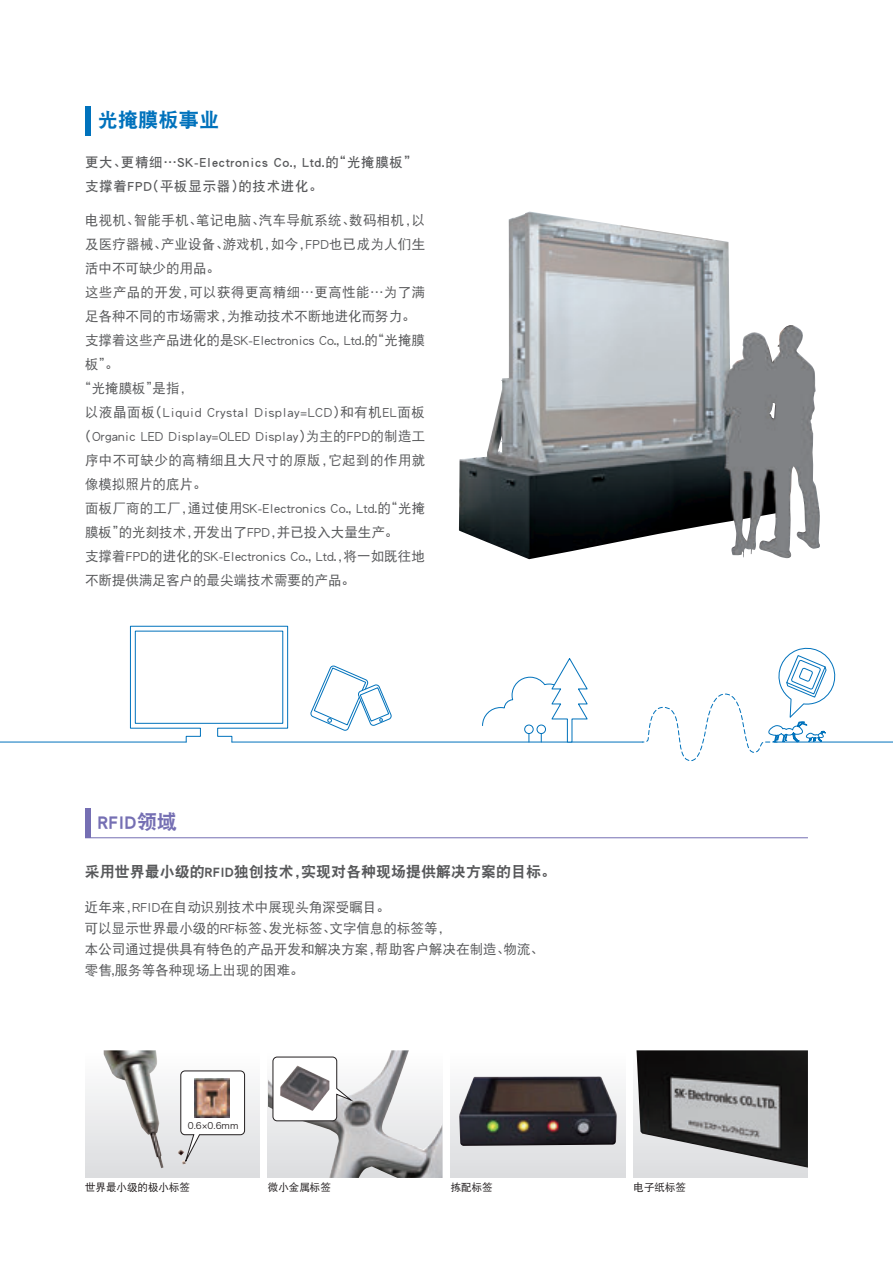
<style>
.page{position:relative;width:893px;height:1263px;background:#fff}
.page>*{position:absolute;margin:0;border:0;box-sizing:border-box;transform-origin:0 0}
.t1{font:20.25px "DF Hei GB W9";color:#0072bc}
.t2{font:20.25px "DF Hei GB W9";color:#756fb3}
.t3{font:15px "DF Hei GB W9";color:#57585a}
.t4{font:13.5px/21px "DF Hei GB W5";letter-spacing:.005em;color:#57585a}
.t5{font:13.5px/24px "DF Hei GB W7";letter-spacing:.05em;color:#57585a}
.t6{font:13.5px "DF Hei GB W5";letter-spacing:.03em;color:#57585a}
.t7{font:13.5px "DF Hei GB W5";letter-spacing:.045em;color:#57585a}
.t8{font:13.5px "DF Hei GB W5";letter-spacing:.025em;color:#57585a}
.t9{font:10.5px "DF Hei GB W5";color:#231f20}
.t10{font:9px "Hira Kaku Std W3";color:#231f20}
</style>
<div class="page">
<img style="left:459px;top:213px;width:360px;height:346px">
<div style="left:85px;top:106px;width:5px;height:30px;background:#0072bc"></div>
<div style="left:85px;top:808px;width:5px;height:30px;background:#756fb3"></div>
<hr style="left:85px;top:837px;width:723px;height:1px;background:#756fb3">
<div style="left:451px;top:1050px;width:174px;height:128px;background:linear-gradient(to bottom,#fff,#dbdddf)"></div>
<img style="left:459px;top:1076px;width:158px;height:70px">
<div style="left:634px;top:1050px;width:174px;height:128px;background:#dddee0"></div>
<img style="left:636px;top:1050px;width:172px;height:117px">
<div style="left:85px;top:1050px;width:174px;height:128px;background:linear-gradient(to bottom,#fefefe,#dbdcdf)"></div>
<img style="left:104px;top:1050px;width:82px;height:118px">
<img style="left:268px;top:1050px;width:174px;height:128px">
<svg style="left:180px;top:1070px;width:65px;height:94px"></svg>
<svg style="left:273px;top:1057px;width:78px;height:64px"></svg>
<img style="left:194px;top:1078px;width:35px;height:39px">
<img style="left:280px;top:1065px;width:49px;height:46px">
<hr style="left:0;top:742px;width:186px;height:1px;background:#0072bc">
<hr style="left:232px;top:742px;width:410px;height:1px;background:#0072bc">
<hr style="left:774px;top:742px;width:119px;height:1px;background:#0072bc">
<svg style="left:310px;top:665px;width:82px;height:66px"></svg>
<svg style="left:130px;top:625px;width:158px;height:118px"></svg>
<svg style="left:642px;top:647px;width:196px;height:114px"></svg>
<div style="left:135px;top:631px;width:148px;height:93px;border:1px solid #0072bc"></div>
<svg style="left:482px;top:658px;width:106px;height:85px"></svg>
<h1 class="t1" style="left:98px;top:109px;width:123px">光掩膜板事业</h1>
<p class="t5" style="left:85px;top:150px;width:334px">更大、更精细…SK-Electronics Co., Ltd.的“光掩膜板”支撑着FPD（平板显示器）的技术进化。</p>
<p class="t8" style="left:85px;top:213px;width:342px">电视机、智能手机、笔记电脑、汽车导航系统、数码相机，以</p>
<p class="t4" style="left:85px;top:234px;width:342px">及医疗器械、产业设备、游戏机，如今，FPD也已成为人们生</p>
<p class="t4" style="left:85px;top:258px;width:137px">活中不可缺少的用品。</p>
<p class="t6" style="left:85px;top:285px;width:342px">这些产品的开发，可以获得更高精细…更高性能…为了满</p>
<p class="t4" style="left:85px;top:306px;width:332px">足各种不同的市场需求，为推动技术不断地进化而努力。</p>
<p class="t4" style="left:85px;top:330px;width:342px">支撑着这些产品进化的是SK-Electronics Co., Ltd.的“光掩膜</p>
<p class="t4" style="left:85px;top:354px;width:35px">板”。</p>
<p class="t4" style="left:78px;top:378px;width:116px">“光掩膜板”是指，</p>
<p class="t7" style="left:85px;top:405px;width:342px">以液晶面板（Liquid Crystal Display=LCD）和有机EL面板</p>
<p class="t4" style="left:78px;top:426px;width:348px">（Organic LED Display=OLED Display）为主的FPD的制造工</p>
<p class="t6" style="left:85px;top:453px;width:342px">序中不可缺少的高精细且大尺寸的原版，它起到的作用就</p>
<p class="t4" style="left:85px;top:474px;width:123px">像模拟照片的底片。</p>
<p class="t4" style="left:85px;top:498px;width:342px">面板厂商的工厂，通过使用SK-Electronics Co., Ltd.的“光掩</p>
<p class="t4" style="left:85px;top:522px;width:315px">膜板”的光刻技术，开发出了FPD，并已投入大量生产。</p>
<p class="t4" style="left:85px;top:546px;width:341px">支撑着FPD的进化的SK-Electronics Co., Ltd.，将一如既往地</p>
<p class="t4" style="left:85px;top:570px;width:272px">不断提供满足客户的最尖端技术需要的产品。</p>
<h1 class="t2" style="left:98px;top:811px;width:81px">RFID领域</h1>
<p class="t3" style="left:85px;top:863px;width:473px">采用世界最小级的RFID独创技术，实现对各种现场提供解决方案的目标。</p>
<p class="t4" style="left:85px;top:896px;width:460px">近年来，RFID在自动识别技术中展现头角深受瞩目。<br>可以显示世界最小级的RF标签、发光标签、文字信息的标签等，<br>本公司通过提供具有特色的产品开发和解决方案，帮助客户解决在制造、物流、零售,服务等各种现场上出现的困难。</p>
<p class="t10" style="left:188px;top:1119px;width:52px">0.6×0.6mm</p>
<p class="t9" style="left:85px;top:1182px;width:106px">世界最小级的极小标签</p>
<p class="t9" style="left:268px;top:1182px;width:64px">微小金属标签</p>
<p class="t9" style="left:451px;top:1182px;width:43px">拣配标签</p>
<p class="t9" style="left:634px;top:1182px;width:54px">电子纸标签</p>
</div>
